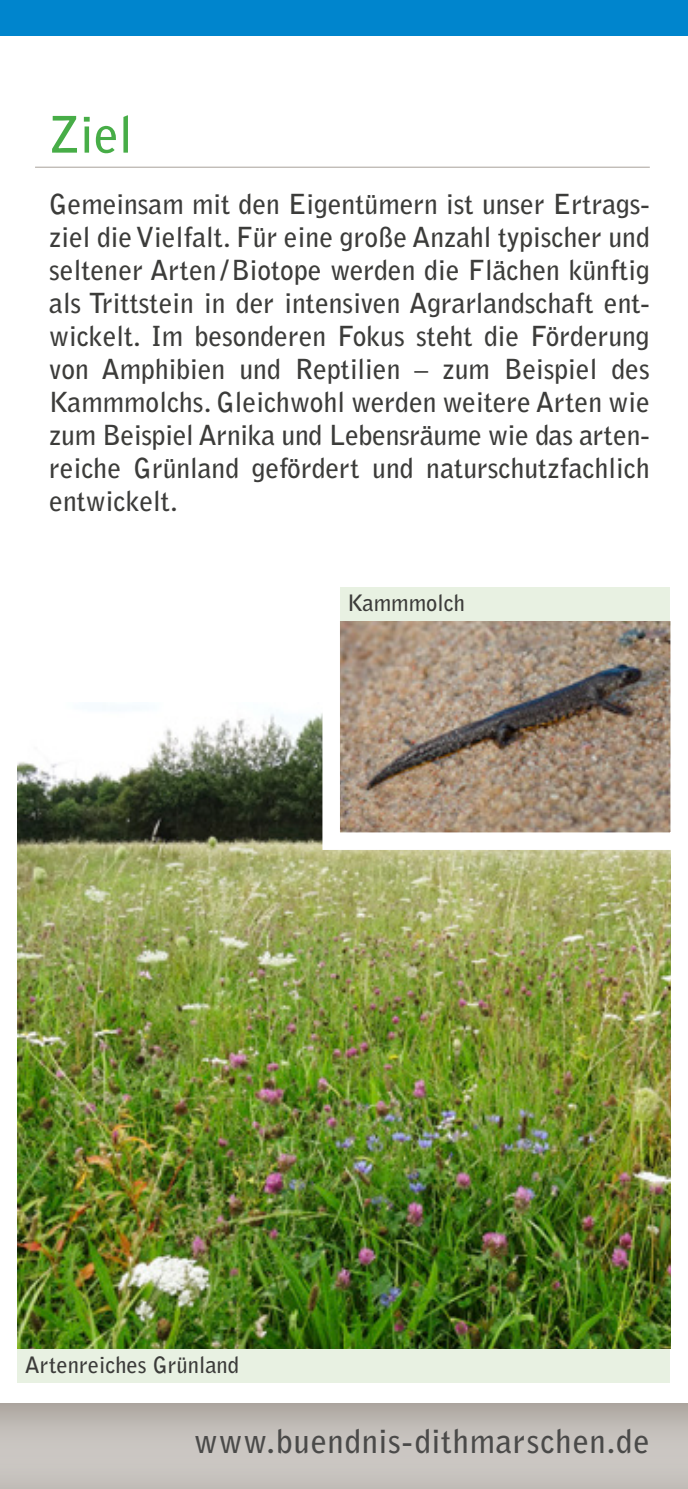
<style>
.page{position:relative;width:688px;height:1489px;background:#fff}
.page>*{position:absolute;margin:0;border:0;box-sizing:border-box;transform-origin:0 0}
.t1{font:700 50px "Bell Gothic Std";color:#47ad47}
.t2{font:700 32.5px "Bell Gothic Std";letter-spacing:.025em;color:#4a4a49}
.t3{font:700 27.5px/33px "Bell Gothic Std";color:#3c3c3a;text-align:justify}
.t4{font:700 22.5px "Bell Gothic Std";color:#3c3c3a}
</style>
<div class="page">
<div style="left:0;top:0;width:687px;height:36px;background:#0085cd"></div>
<hr style="left:35px;top:167px;width:614px;height:1px;background:#a8a19a">
<img style="left:18px;top:713px;width:652px;height:635px">
<div style="left:0;top:1402px;width:687px;height:86px;background:linear-gradient(to bottom,#b7b2ac,#cecac6)"></div>
<div style="left:18px;top:1348px;width:652px;height:34px;background:#e8f1e2"></div>
<img style="left:313px;top:621px;width:358px;height:237px">
<div style="left:340px;top:587px;width:330px;height:34px;background:#e8f1e2"></div>
<h1 class="t1" style="left:49px;top:104px;width:85px">Ziel</h1>
<p class="t3" style="left:49px;top:188px;width:602px">Gemeinsam mit den Eigentümern ist unser Ertrags&shy;ziel die Vielfalt. Für eine große Anzahl typischer und seltener Arten / Biotope werden die Flächen künftig als Trittstein in der intensiven Agrarlandschaft ent&shy;wickelt. Im besonderen Fokus steht die Förderung von Amphibien und Reptilien – zum Beispiel des Kammmolchs. Gleichwohl werden weitere Arten wie zum Beispiel Arnika und Lebensräume wie das arten&shy;reiche Grünland gefördert und naturschutzfachlich entwickelt.</p>
<p class="t4" style="left:347px;top:589px;width:119px">Kammmolch</p>
<p class="t4" style="left:25px;top:1350px;width:216px">Artenreiches Grünland</p>
<p class="t2" style="left:194px;top:1421px;width:457px">www.buendnis-dithmarschen.de</p>
</div>
